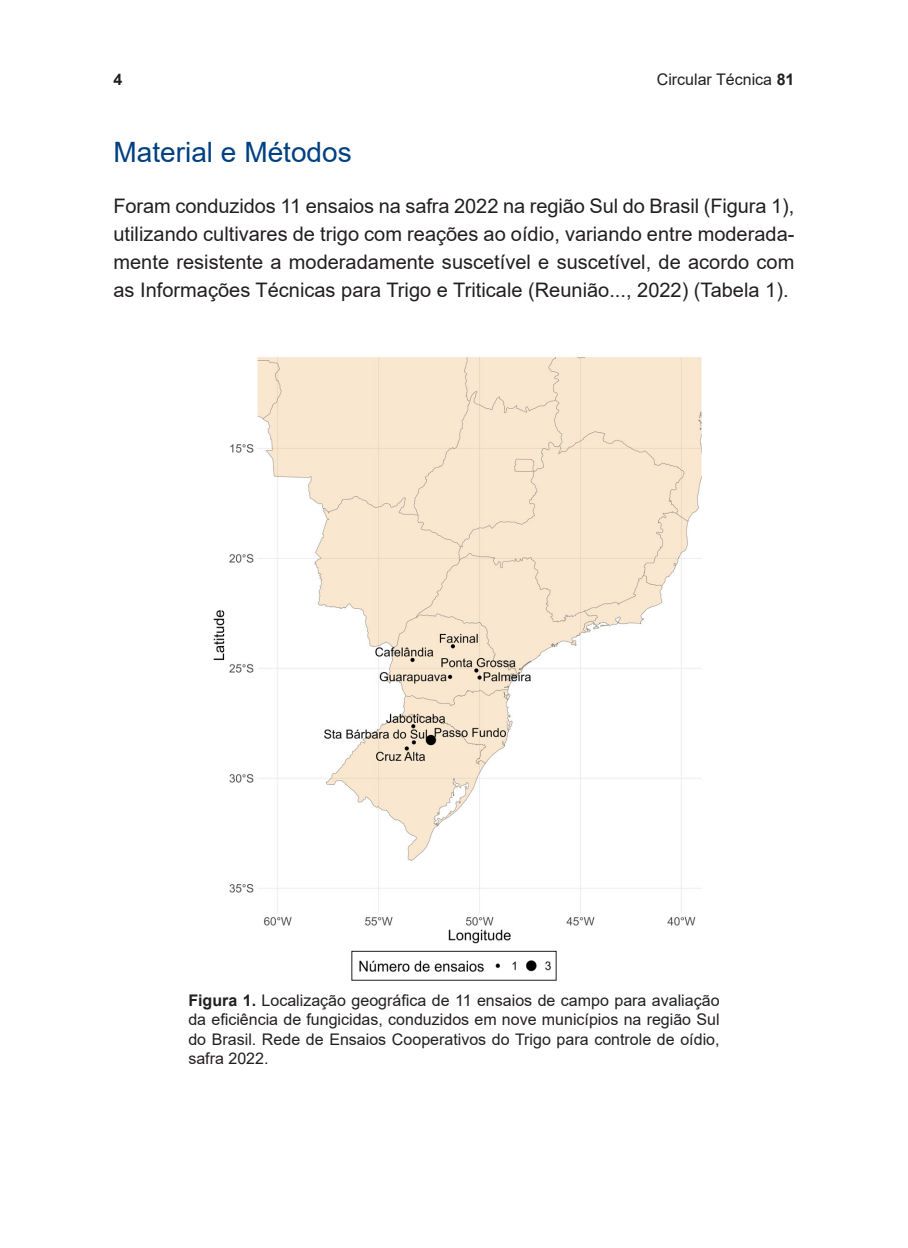
<style>
.page{position:relative;width:908px;height:1248px;background:#fff}
.page>*{position:absolute;margin:0;border:0;box-sizing:border-box;transform-origin:0 0}
.TITULO_1{font:28px "Arial";color:#014081}
.MIOLO{font:20px/28px "Arial";color:#231f20;text-align:justify}
.FIGURA_LEGENDA{font:16px/19.2px "Arial";color:#231f20;text-align:justify}
.t1{font:700 16px "Arial";color:#231f20}
.s1{font-weight:700}
</style>
<div class="page">
<img style="left:213px;top:357px;width:489px;height:587px">
<img style="left:359px;top:960px;width:192px;height:12px">
<div style="left:351px;top:950px;width:205px;height:30px;border:1px solid #231f20"></div>
<p class="t1" style="left:113px;top:68px;width:10px">4</p>
<p class="FIGURA_LEGENDA" style="left:656px;top:70px;width:139px">Circular Técnica <span class="s1">81</span></p>
<p class="TITULO_1" style="left:113px;top:133px;width:240px">Material e Métodos</p>
<p class="MIOLO" style="left:113px;top:192px;width:682px">Foram conduzidos 11 ensaios na safra 2022 na região Sul do Brasil (Figura 1), utilizando cultivares de trigo com reações ao oídio, variando entre moderada&shy;mente resistente a moderadamente suscetível e suscetível, de acordo com as Informações Técnicas para Trigo e Triticale (Reunião..., 2022) (Tabela 1).</p>
<p class="FIGURA_LEGENDA" style="left:188px;top:990px;width:532px"><span class="s1">Figura 1.</span> Localização geográfica de 11 ensaios de campo para avaliação da eficiência de fungicidas, conduzidos em nove municípios na região Sul do Brasil. Rede de Ensaios Cooperativos do Trigo para controle de oídio, safra 2022.</p>
</div>
